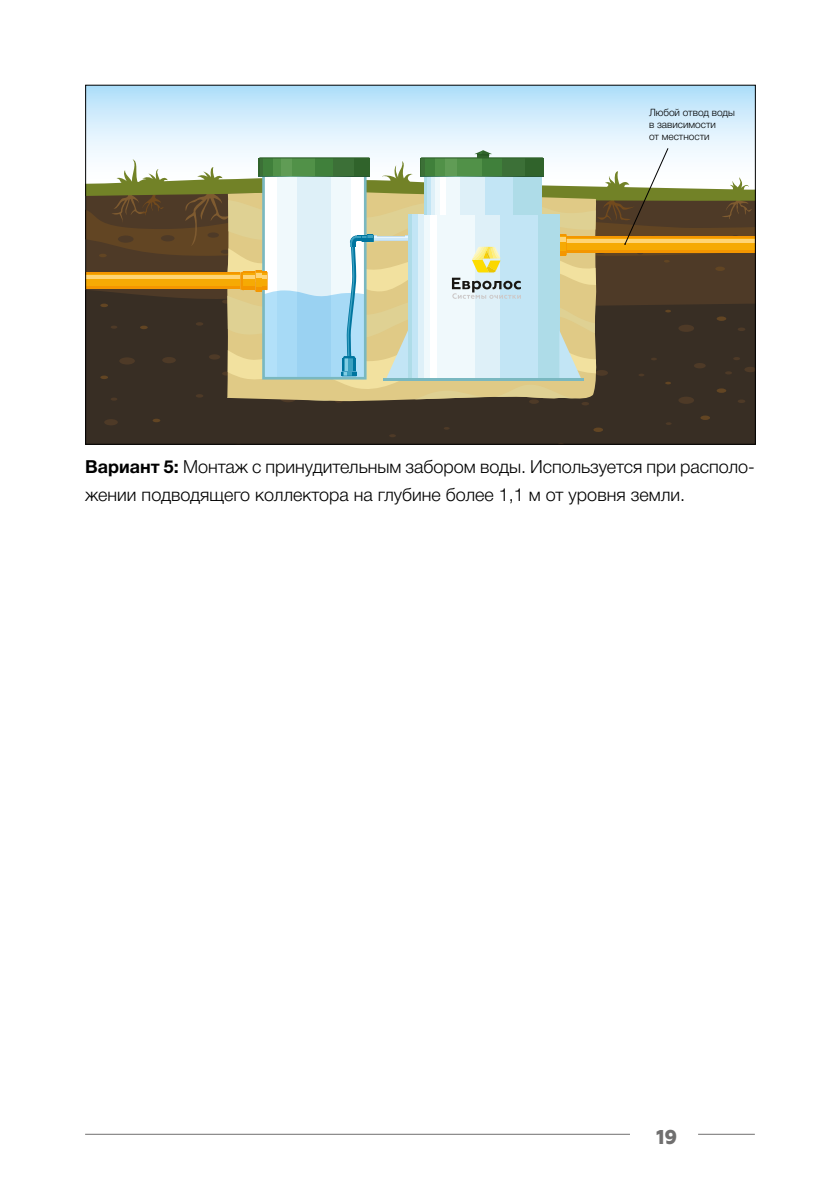
<style>
.page{position:relative;width:840px;height:1191px;background:#fff}
.page>*{position:absolute;margin:0;border:0;box-sizing:border-box;transform-origin:0 0}
.t1{font:800 20px "Geometria";color:#706f6f}
.t2{font:300 18px/28px "Helvetica Neue Cyr";color:#000}
.t3{font:300 10px/12.2px "Helvetica Neue Cyr";color:#000}
.s1{font-weight:700}
</style>
<div class="page">
<hr style="left:697px;top:1133px;width:57px;height:1px;background:#706f6f">
<hr style="left:85px;top:1133px;width:544px;height:1px;background:#706f6f">
<svg style="left:87px;top:87px;width:666px;height:60px;background:#d0ecfc"></svg>
<div style="left:87px;top:405px;width:666px;height:38px;background:#382e24"></div>
<div style="left:104px;top:419px;width:14px;height:6px;background:#4e3a27;border-radius:50%"></div>
<svg style="left:443px;top:427px;width:6px;height:3px"></svg>
<svg style="left:665px;top:422px;width:6px;height:3px"></svg>
<div style="left:700px;top:415px;width:9px;height:5px;background:#624523;border-radius:50%"></div>
<div style="left:593px;top:427px;width:9px;height:5px;background:#624523;border-radius:50%"></div>
<svg style="left:389px;top:434px;width:6px;height:3px"></svg>
<svg style="left:152px;top:419px;width:8px;height:3px"></svg>
<svg style="left:87px;top:147px;width:666px;height:258px"></svg>
<hr style="left:383px;top:378px;width:201px;height:2px;background:#7ab8c0">
<p class="t3" style="left:648px;top:106px;width:87px">Любой отвод воды в зависимости<br>от местности</p>
<p class="t2" style="left:85px;top:453px;width:670px"><span class="s1">Вариант 5:</span> Монтаж с принудительным забором воды. Используется при располо&shy;жении подводящего коллектора на глубине более 1,1 м от уровня земли.</p>
<p class="t1" style="left:656px;top:1125px;width:22px">19</p>
</div>
